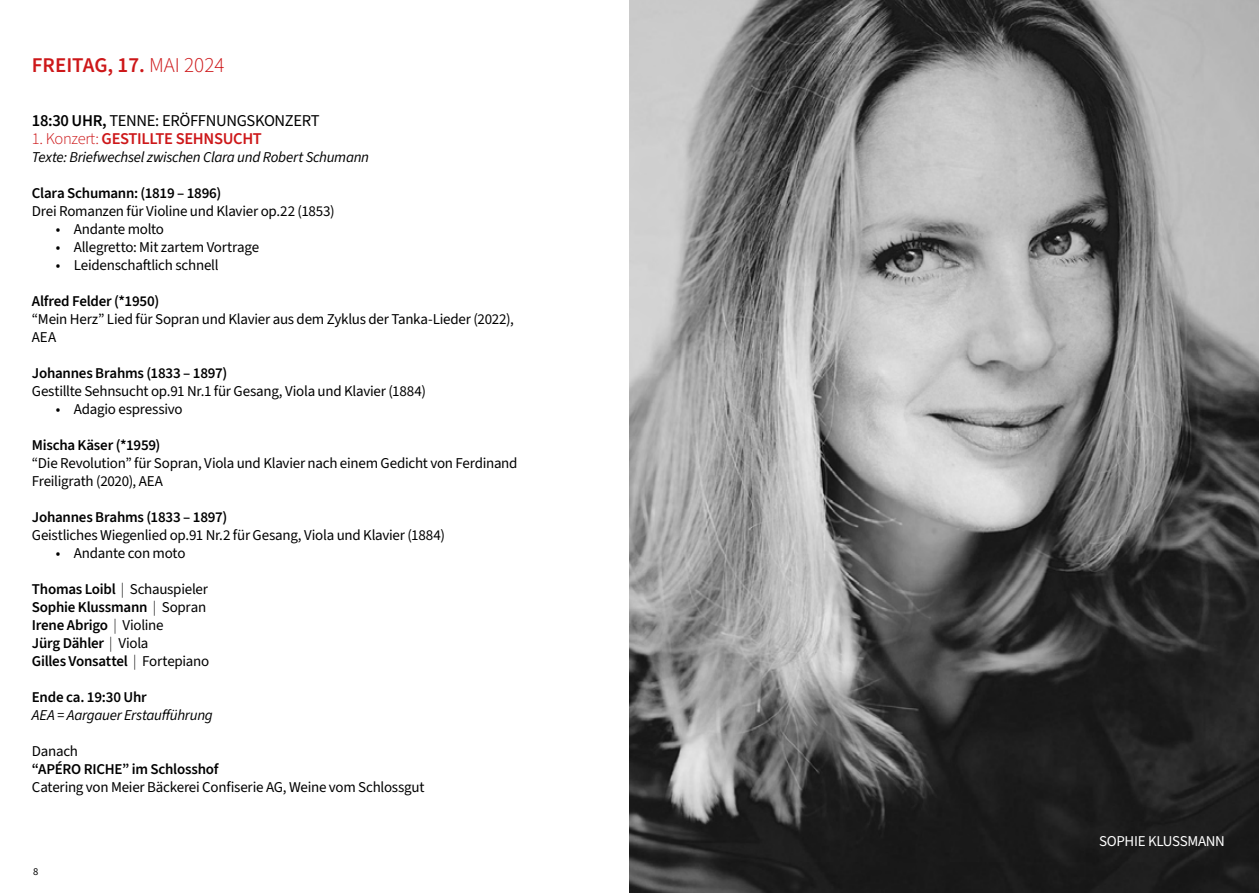
<style>
.page{position:relative;width:1259px;height:893px;background:#fff}
.page>*{position:absolute;margin:0;border:0;box-sizing:border-box;transform-origin:0 0}
.t1{font:600 21px "Source Sans 3";color:#cd1719}
.t2{font:16.5px "Source Sans 3";letter-spacing:-.02em;color:#000}
.t3{font:600 16.5px "Source Sans 3";letter-spacing:-.02em;color:#cd1719}
.t4{font:15px/18px "Source Sans 3";letter-spacing:-.02em;color:#000}
.t5{font:600 15px/18px "Source Sans 3";letter-spacing:-.015em;color:#000}
.t6{font:italic 15px "Source Sans 3";letter-spacing:-.02em;color:#000}
.t7{font:15px "Source Sans 3";letter-spacing:-.02em;color:#fff}
.t8{font:10.5px "Source Sans 3";color:#000}
.s1{font-weight:300}
.s2{font-weight:600}
.s3{font-weight:400}
</style>
<div class="page">
<img style="left:629px;top:0;width:630px;height:893px">
<h1 class="t1" style="left:32px;top:52px;width:194px">FREITAG, 17. <span class="s1">MAI 2024</span></h1>
<p class="t2" style="left:32px;top:110px;width:289px"><span class="s2">18:30 UHR,</span> TENNE: ERÖFFNUNGSKONZERT</p>
<p class="t3" style="left:32px;top:128px;width:232px"><span class="s1">1. Konzert:</span> GESTILLTE SEHNSUCHT</p>
<p class="t6" style="left:32px;top:148px;width:339px">Texte: Briefwechsel zwischen Clara und Robert Schumann</p>
<p class="t5" style="left:32px;top:184px;width:191px">Clara Schumann: (1819 – 1896)</p>
<p class="t4" style="left:32px;top:202px;width:304px">Drei Romanzen für Violine und Klavier op.22 (1853)</p>
<p class="t4" style="left:56px;top:220px;width:110px">• Andante molto</p>
<p class="t4" style="left:56px;top:238px;width:205px">• Allegretto: Mit zartem Vortrage</p>
<p class="t4" style="left:56px;top:256px;width:164px">• Leidenschaftlich schnell</p>
<p class="t5" style="left:32px;top:292px;width:129px">Alfred Felder (*1950)</p>
<p class="t4" style="left:32px;top:310px;width:483px">“Mein Herz” Lied für Sopran und Klavier aus dem Zyklus der Tanka-Lieder (2022),<br>AEA</p>
<p class="t5" style="left:32px;top:364px;width:197px">Johannes Brahms (1833 – 1897)</p>
<p class="t4" style="left:32px;top:382px;width:395px">Gestillte Sehnsucht op.91 Nr.1 für Gesang, Viola und Klavier (1884)</p>
<p class="t4" style="left:56px;top:400px;width:128px">• Adagio espressivo</p>
<p class="t5" style="left:32px;top:436px;width:130px">Mischa Käser (*1959)</p>
<p class="t4" style="left:32px;top:454px;width:487px">“Die Revolution” für Sopran, Viola und Klavier nach einem Gedicht von Ferdinand<br>Freiligrath (2020), AEA</p>
<p class="t5" style="left:32px;top:508px;width:197px">Johannes Brahms (1833 – 1897)</p>
<p class="t4" style="left:32px;top:526px;width:414px">Geistliches Wiegenlied op.91 Nr.2 für Gesang, Viola und Klavier (1884)</p>
<p class="t4" style="left:56px;top:544px;width:131px">• Andante con moto</p>
<p class="t5" style="left:32px;top:580px;width:179px">Thomas Loibl <span class="s1">|</span> <span class="s3">Schauspieler<br></span>Sophie Klussmann <span class="s1">|</span> <span class="s3">Sopran<br></span>Irene Abrigo <span class="s1">|</span> <span class="s3">Violine<br></span>Jürg Dähler <span class="s1">|</span> <span class="s3">Viola<br></span>Gilles Vonsattel <span class="s1">|</span> <span class="s3">Fortepiano</span></p>
<p class="t5" style="left:32px;top:688px;width:116px">Ende ca. 19:30 Uhr</p>
<p class="t6" style="left:32px;top:706px;width:182px">AEA = Aargauer Erstaufführung</p>
<p class="t4" style="left:32px;top:742px;width:48px">Danach</p>
<p class="t5" style="left:32px;top:760px;width:188px">“APÉRO RICHE” im Schlosshof</p>
<p class="t4" style="left:32px;top:778px;width:394px">Catering von Meier Bäckerei Confiserie AG, Weine vom Schlossgut</p>
<p class="t8" style="left:33px;top:865px;width:7px">8</p>
<p class="t7" style="left:1099px;top:832px;width:127px">SOPHIE KLUSSMANN</p>
</div>
